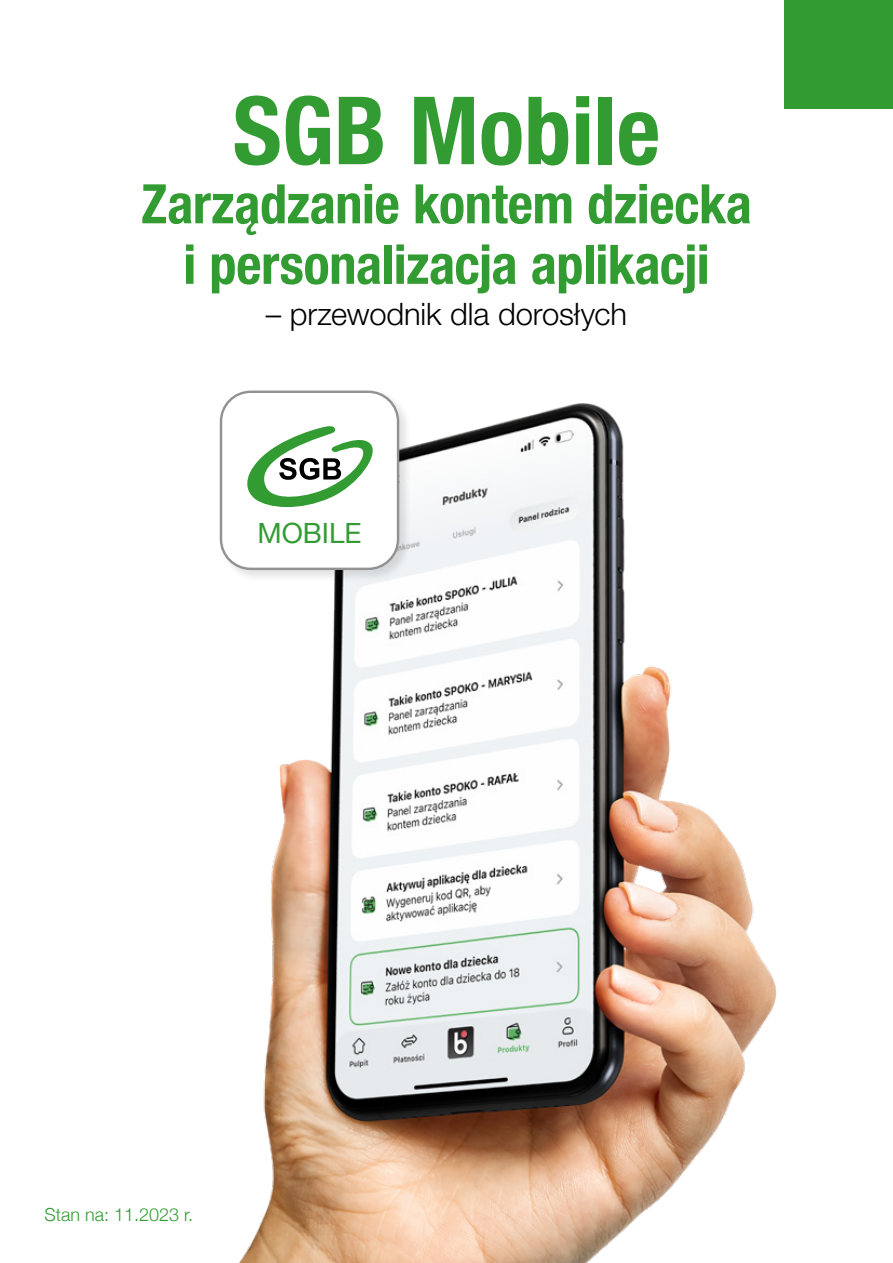
<style>
.page{position:relative;width:893px;height:1263px;background:#fff}
.page>*{position:absolute;margin:0;border:0;box-sizing:border-box;transform-origin:0 0}
.t1{font:700 condensed 94.35px "Helvetica Neue LT Pro";color:#329c32}
.t2{font:700 condensed 54.45px/60.4px "Helvetica Neue LT Pro";letter-spacing:-.01em;color:#329c32;text-align:center}
.t3{font:300 30.9px "Helvetica Neue LT Pro";letter-spacing:-.005em;color:#000}
.t4{font:27.9px "Helvetica Neue";color:#329c32}
.t5{font:300 18px "Helvetica Neue";color:#329c32}
</style>
<div class="page">
<div style="left:784px;top:0;width:109px;height:108px;background:#329c32"></div>
<img style="left:238px;top:403px;width:539px;height:860px">
<div style="left:218px;top:388px;width:195px;height:195px;background:#000;opacity:.12"></div>
<svg style="left:220px;top:391px;width:179px;height:179px"></svg>
<h1 class="t1" style="left:233px;top:74px;width:429px">SGB Mobile</h1>
<p class="t2" style="left:141px;top:173px;width:612px">Zarządzanie kontem dziecka i personalizacja aplikacji</p>
<p class="t3" style="left:266px;top:295px;width:363px">– przewodnik dla dorosłych</p>
<p class="t4" style="left:257px;top:513px;width:106px">MOBILE</p>
<p class="t5" style="left:44px;top:1200px;width:150px">Stan na: 11.2023 r.</p>
</div>
